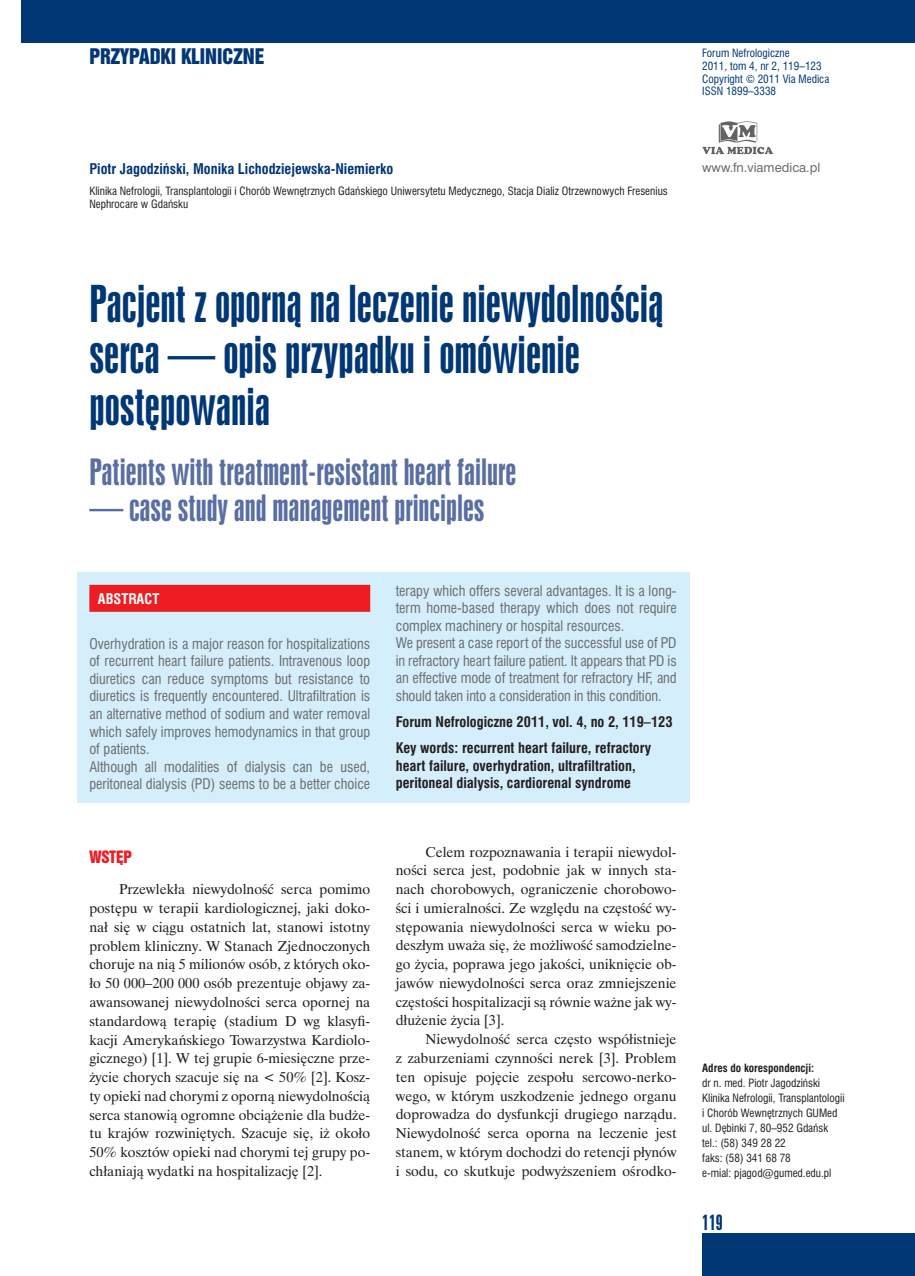
<style>
.page{position:relative;width:915px;height:1276px;background:#fff}
.page>*{position:absolute;margin:0;border:0;box-sizing:border-box;transform-origin:0 0}
.t1{font:42px/51.4px "Swis 924 PL";color:#013775}
.t2{font:30px "Swis 924 PL";color:#596ea1}
.t3{font:18px "Swis 921 PL";color:#013775}
.t4{font:18px "Swis 924 PL";color:#013775}
.t5{font:14.25px/18.8px "Time Ibis EE";color:#231f20;text-align:justify}
.t6{font:14.25px "Swis 921 PL";color:#ee1d23}
.t7{font:13.5px/17.5px "Swis 721 Cn PL";color:#6c6d70}
.t8{font:700 13.5px/26.1px "Swis 721 Cn PL";color:#231f20}
.t9{font:700 13.5px "Swis 721 Cn PL";color:#013775}
.t10{font:700 13.5px "Swis 721 Cn PL";color:#fff}
.t11{font:12px "Swis 721 PL";color:#6c6d70}
.t12{font:10.5px/15px "Swis 721 Cn PL";color:#231f20}
.t13{font:10.5px/12.6px "Swis 721 Cn PL";color:#013775}
.t14{font:700 10.5px "Swis 721 Cn PL";color:#231f20}
</style>
<div class="page">
<div style="left:702px;top:1233px;width:212px;height:43px;background:#013775"></div>
<div style="left:21px;top:0;width:893px;height:43px;background:#013775"></div>
<svg style="left:702px;top:121px;width:70px;height:33px"></svg>
<div style="left:77px;top:572px;width:612px;height:231px;background:#d4effb"></div>
<div style="left:89px;top:585px;width:281px;height:27px;background:#ee1d23"></div>
<p class="t3" style="left:89px;top:43px;width:176px">PRZYPADKI KLINICZNE</p>
<p class="t9" style="left:89px;top:160px;width:305px">Piotr Jagodziński, Monika Lichodziejewska-Niemierko</p>
<p class="t12" style="left:89px;top:185px;width:579px;line-height:12.6px">Klinika Nefrologii, Transplantologii i Chorób Wewnętrznych Gdańskiego Uniwersytetu Medycznego, Stacja Dializ Otrzewnowych Fresenius<br>Nephrocare w Gdańsku</p>
<p class="t13" style="left:702px;top:47px;width:129px">Forum Nefrologiczne<br>2011, tom 4, nr 2, 119–123<br>Copyright © 2011 Via Medica<br>ISSN 1899–3338</p>
<p class="t11" style="left:702px;top:159px;width:120px">www.fn.viamedica.pl</p>
<h1 class="t1" style="left:89px;top:279px;width:575px">Pacjent z oporną na leczenie niewydolnością serca — opis przypadku i omówienie postępowania</h1>
<h2 class="t2" style="left:89px;top:451px;width:428px">Patients with treatment-resistant heart failure</h2>
<h2 class="t2" style="left:89px;top:487px;width:396px">— case study and management principles</h2>
<p class="t10" style="left:98px;top:590px;width:63px">ABSTRACT</p>
<p class="t7" style="left:89px;top:635px;width:282px">Overhydration is a major reason for hospitalizations of recurrent heart failure patients. Intravenous loop diuretics can reduce symptoms but resistance to diuretics is frequently encountered. Ultrafiltration is an alternative method of sodium and water removal which safely improves hemodynamics in that group of patients.<br>Although all modalities of dialysis can be used, peritoneal dialysis (PD) seems to be a better choice</p>
<p class="t6" style="left:89px;top:846px;width:44px">WSTĘP</p>
<p class="t5" style="left:89px;top:880px;width:282px;text-indent:30px">Przewlekła niewydolność serca pomimo postępu w terapii kardiologicznej, jaki doko&shy;nał się w ciągu ostatnich lat, stanowi istotny problem kliniczny. W Stanach Zjednoczonych choruje na nią 5 milionów osób, z których oko&shy;ło 50 000–200 000 osób prezentuje objawy za&shy;awansowanej niewydolności serca opornej na standardową terapię (stadium D wg klasyfi&shy;kacji Amerykańskiego Towarzystwa Kardiolo&shy;gicznego) [1]. W tej grupie 6-miesięczne prze&shy;życie chorych szacuje się na &lt; 50% [2]. Kosz&shy;ty opieki nad chorymi z oporną niewydolnością serca stanowią ogromne obciążenie dla budże&shy;tu krajów rozwiniętych. Szacuje się, iż około 50% kosztów opieki nad chorymi tej grupy po&shy;chłaniają wydatki na hospitalizację [2].</p>
<p class="t7" style="left:395px;top:582px;width:282px">terapy which offers several advantages. It is a long&shy;term home-based therapy which does not require complex machinery or hospital resources.<br>We present a case report of the successful use of PD in refractory heart failure patient. It appears that PD is an effective mode of treatment for refractory HF, and should taken into a consideration in this condition.</p>
<p class="t8" style="left:395px;top:709px;width:278px">Forum Nefrologiczne 2011, vol. 4, no 2, 119–123<br>Key words: recurrent heart failure, refractory</p>
<p class="t8" style="left:395px;top:756px;width:241px;line-height:17.5px">heart failure, overhydration, ultrafiltration, peritoneal dialysis, cardiorenal syndrome</p>
<p class="t5" style="left:395px;top:842px;width:282px;text-indent:30px">Celem rozpoznawania i terapii niewydol&shy;ności serca jest, podobnie jak w innych sta&shy;nach chorobowych, ograniczenie chorobowo&shy;ści i umieralności. Ze względu na częstość wy&shy;stępowania niewydolności serca w wieku po&shy;deszłym uważa się, że możliwość samodzielne&shy;go życia, poprawa jego jakości, uniknięcie ob&shy;jawów niewydolności serca oraz zmniejszenie częstości hospitalizacji są równie ważne jak wy&shy;dłużenie życia [3].</p>
<p class="t5" style="left:395px;top:1030px;width:282px;text-indent:30px">Niewydolność serca często współistnieje z zaburzeniami czynności nerek [3]. Problem ten opisuje pojęcie zespołu sercowo-nerko&shy;wego, w którym uszkodzenie jednego organu doprowadza do dysfunkcji drugiego narządu.<br>Niewydolność serca oporna na leczenie jest stanem, w którym dochodzi do retencji płynów i sodu, co skutkuje podwyższeniem ośrodko-</p>
<p class="t14" style="left:702px;top:1061px;width:113px">Adres do korespondencji:</p>
<p class="t12" style="left:702px;top:1076px;width:144px">dr n. med. Piotr Jagodziński<br>Klinika Nefrologii, Transplantologii i Chorób Wewnętrznych GUMed ul. Dębinki 7, 80–952 Gdańsk tel.: (58) 349 28 22<br>faks: (58) 341 68 78<br>e-mial: pjagod@gumed.edu.pl</p>
<p class="t4" style="left:702px;top:1209px;width:22px">119</p>
</div>
